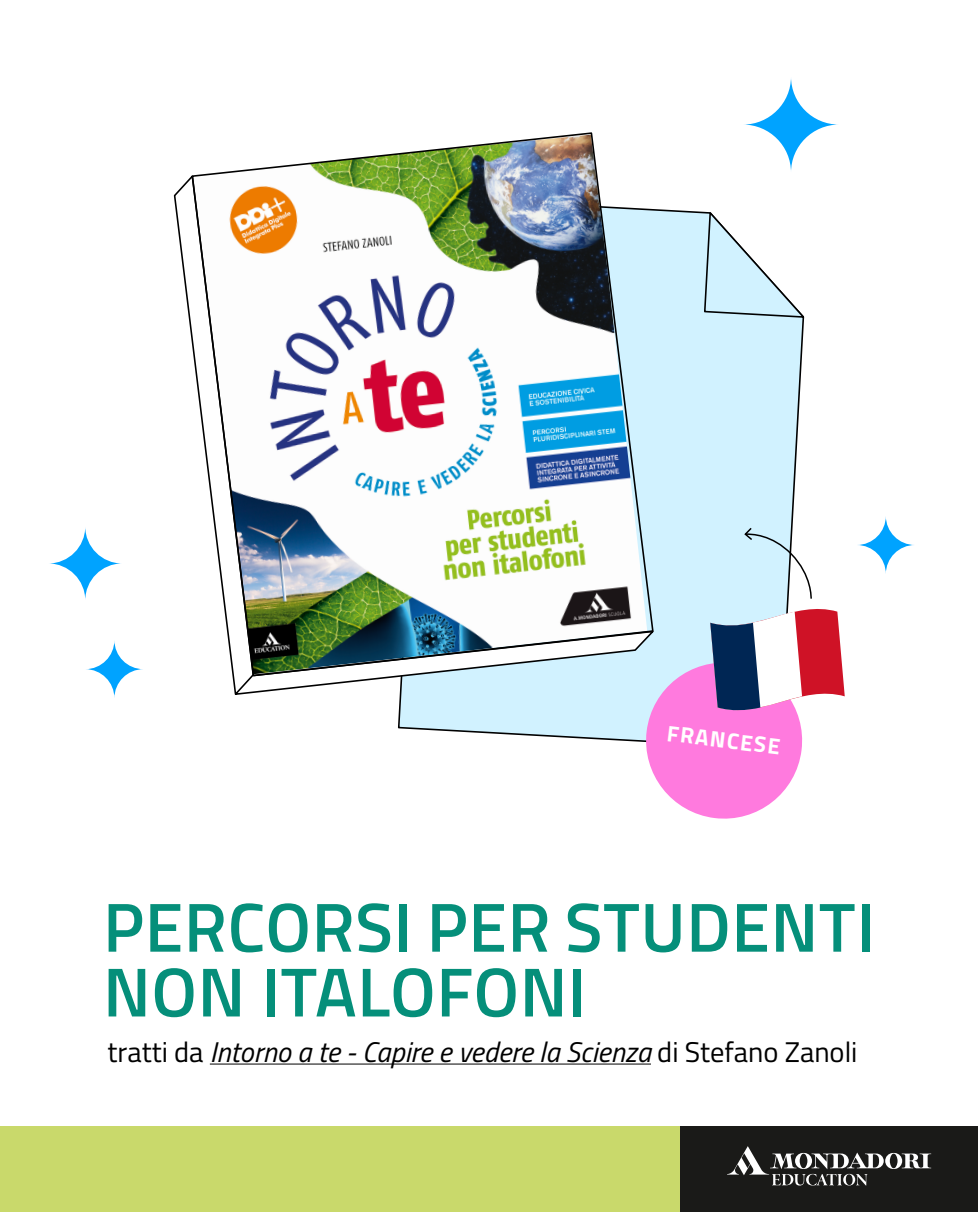
<style>
.page{position:relative;width:978px;height:1212px;background:#fff}
.page>*{position:absolute;margin:0;border:0;box-sizing:border-box;transform-origin:0 0}
.t1{font:600 69.45px/64.8px "Titillium Web";letter-spacing:.01em;color:#058f7a}
.t2{font:italic 28.5px "Titillium Web";color:#000}
.t3{font:700 22.5px "Titillium Web";color:#fff}
.s1{font-style:normal}
</style>
<div class="page">
<svg style="left:743px;top:77px;width:96px;height:96px"></svg>
<svg style="left:48px;top:526px;width:74px;height:74px"></svg>
<svg style="left:85px;top:640px;width:59px;height:58px"></svg>
<svg style="left:857px;top:516px;width:58px;height:58px"></svg>
<hr style="left:210px;top:1063px;width:441px;height:1px;background:#000">
<div style="left:0;top:1127px;width:978px;height:85px;background:#c9d96b"></div>
<div style="left:681px;top:1127px;width:297px;height:85px;background:#1a1a18"></div>
<svg style="left:728px;top:1146px;width:203px;height:39px"></svg>
<svg style="left:398px;top:209px;width:406px;height:533px;background:#d0eefa"></svg>
<svg style="left:703px;top:209px;width:102px;height:110px"></svg>
<svg style="left:173px;top:176px;width:484px;height:522px"></svg>
<img style="left:191px;top:132px;width:464px;height:545px">
<svg style="left:641px;top:526px;width:204px;height:293px"></svg>
<p class="t3" style="left:669px;top:716px;width:115px;rotate:7deg">FRANCESE</p>
<h1 class="t1" style="left:103px;top:891px;width:773px">PERCORSI PER STUDENTI<br>NON ITALOFONI</h1>
<p class="t2" style="left:108px;top:1031px;width:751px"><span class="s1">tratti da</span> Intorno a te - Capire e vedere la Scienza <span class="s1">di Stefano Zanoli</span></p>
</div>
